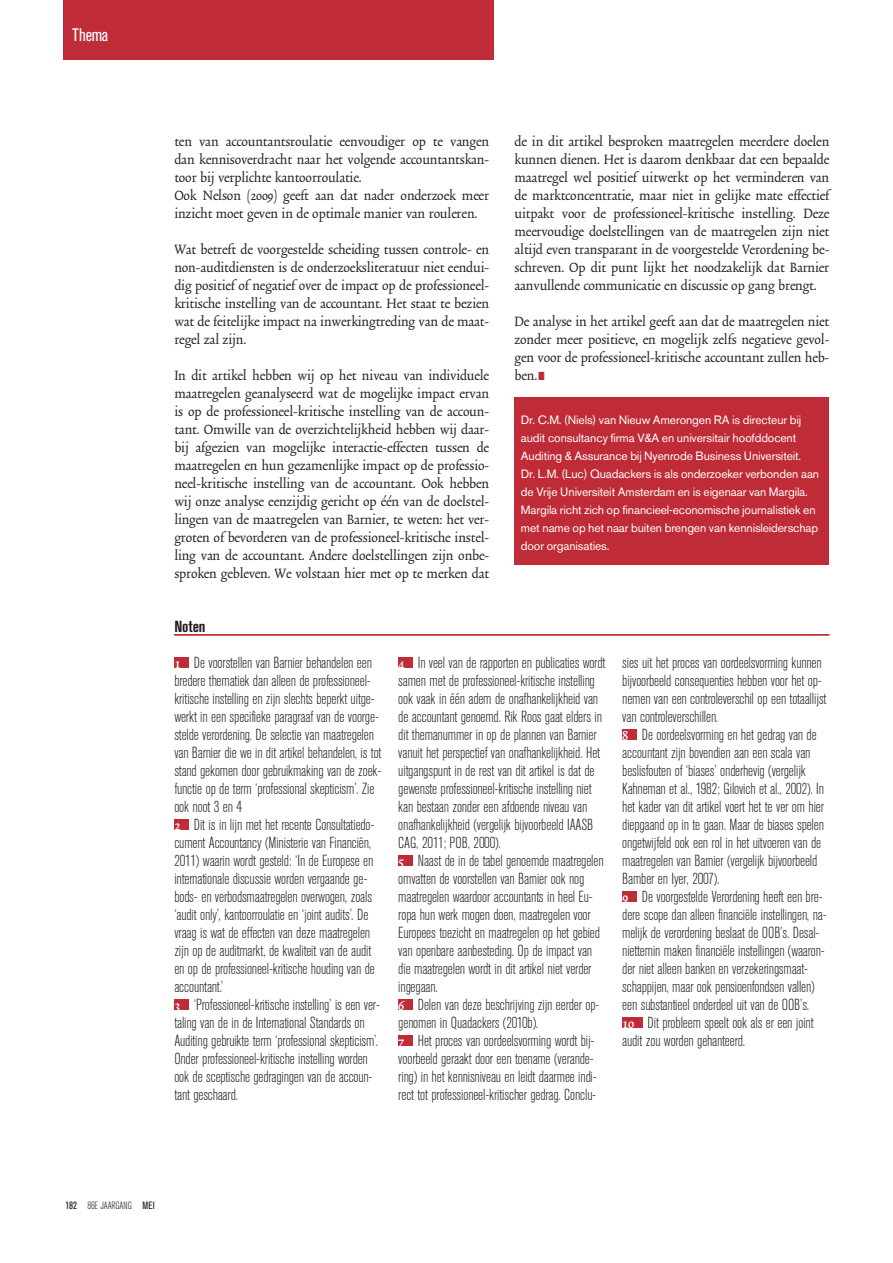
<style>
.page{position:relative;width:893px;height:1263px;background:#fff}
.page>*{position:absolute;margin:0;border:0;box-sizing:border-box;transform-origin:0 0}
.t1{font:18px "Adv O Tcada 0718";color:#fff}
.t2{font:15.9px/18px "Adv OT4 d 80 c 2 f 4";color:#231f20}
.t3{font:15.9px/18px "Adv OT3 d 2 bf 40 f";color:#231f20;text-align:justify}
.t4{font:15.9px "Adv OT7 e 58 ab 30.B";color:#231f20}
.t5{font:12px/18px "Adv OT333 dc 5 e 5";color:#fff}
.t6{font:10.5px "Adv OT4 d 80 c 2 f 4";color:#231f20}
.s1{font-family:"Adv TT2876772 e";color:#bf2b37}
.s2{font-family:"Adv O Tc 3 b 09442";font-size:16.5px;color:#fff}
.s3{font-style:inherit}
.s4{font-family:"Adv O Tcada 0718"}
</style>
<div class="page">
<div style="left:514px;top:398px;width:315px;height:167px;background:#bf2b37"></div>
<div style="left:174px;top:635px;width:655px;height:1px;border:1px solid #bf2b37"></div>
<div style="left:174px;top:657px;width:15px;height:11px;background:#bf2b37"></div>
<div style="left:174px;top:819px;width:15px;height:11px;background:#bf2b37"></div>
<div style="left:174px;top:999px;width:15px;height:11px;background:#bf2b37"></div>
<div style="left:398px;top:657px;width:14px;height:11px;background:#bf2b37"></div>
<div style="left:398px;top:855px;width:14px;height:11px;background:#bf2b37"></div>
<div style="left:398px;top:999px;width:14px;height:11px;background:#bf2b37"></div>
<div style="left:398px;top:1035px;width:14px;height:11px;background:#bf2b37"></div>
<div style="left:622px;top:729px;width:14px;height:11px;background:#bf2b37"></div>
<div style="left:622px;top:891px;width:14px;height:11px;background:#bf2b37"></div>
<div style="left:622px;top:1017px;width:20px;height:11px;background:#bf2b37"></div>
<div style="left:64px;top:0;width:430px;height:59px;background:#bf2b37"></div>
<p class="t1" style="left:72px;top:29px;width:37px">Thema</p>
<p class="t3" style="left:174px;top:133px;width:316px;text-align:left">ten van accountantsroulatie eenvoudiger op te vangen dan kennisoverdracht naar het volgende accountantskan&shy;toor bij verplichte kantoorroulatie.<br>Ook Nelson (2009) geeft aan dat nader onderzoek meer inzicht moet geven in de optimale manier van rouleren.</p>
<p class="t3" style="left:174px;top:241px;width:316px">Wat betreft de voorgestelde scheiding tussen controle- en non-auditdiensten is de onderzoeksliteratuur niet eendui&shy;dig positief of negatief over de impact op de professioneel&shy;kritische instelling van de accountant. Het staat te bezien wat de feitelijke impact na inwerkingtreding van de maat&shy;regel zal zijn.</p>
<p class="t3" style="left:174px;top:367px;width:316px">In dit artikel hebben wij op het niveau van individuele maatregelen geanalyseerd wat de mogelijke impact ervan is op de professioneel-kritische instelling van de accoun&shy;tant. Omwille van de overzichtelijkheid hebben wij daar&shy;bij afgezien van mogelijke interactie-effecten tussen de maatregelen en hun gezamenlijke impact op de professio&shy;neel-kritische instelling van de accountant. Ook hebben wij onze analyse eenzijdig gericht op één van de doelstel&shy;lingen van de maatregelen van Barnier, te weten: het ver&shy;groten of bevorderen van de professioneel-kritische instel&shy;ling van de accountant. Andere doelstellingen zijn onbe&shy;sproken gebleven. We volstaan hier met op te merken dat</p>
<p class="t3" style="left:514px;top:133px;width:316px">de in dit artikel besproken maatregelen meerdere doelen kunnen dienen. Het is daarom denkbaar dat een bepaalde maatregel wel positief uitwerkt op het verminderen van de marktconcentratie, maar niet in gelijke mate effectief uitpakt voor de professioneel-kritische instelling. Deze meervoudige doelstellingen van de maatregelen zijn niet altijd even transparant in de voorgestelde Verordening be&shy;schreven. Op dit punt lijkt het noodzakelijk dat Barnier aanvullende communicatie en discussie op gang brengt.</p>
<p class="t3" style="left:514px;top:313px;width:316px">De analyse in het artikel geeft aan dat de maatregelen niet zonder meer positieve, en mogelijk zelfs negatieve gevol&shy;gen voor de professioneel-kritische accountant zullen heb&shy;ben.<span class="s1">∎</span></p>
<p class="t5" style="left:521px;top:412px;width:300px">Dr. C.M. (Niels) van Nieuw Amerongen RA is directeur bij audit consultancy firma V&amp;A en universitair hoofddocent Auditing &amp; Assurance bij Nyenrode Business Universiteit.<br>Dr. L.M. (Luc) Quadackers is als onderzoeker verbonden aan de Vrije Universiteit Amsterdam en is eigenaar van Margila.<br>Margila richt zich op financieel-economische journalistiek en met name op het naar buiten brengen van kennisleiderschap door organisaties.</p>
<p class="t4" style="left:174px;top:620px;width:33px">Noten</p>
<p class="t2" style="left:174px;top:654px;width:208px"><span class="s2">1</span> De voorstellen van Barnier behandelen een bredere thematiek dan alleen de professioneel&shy;kritische instelling en zijn slechts beperkt uitge&shy;werkt in een specifieke paragraaf van de voorge&shy;stelde verordening. De selectie van maatregelen van Barnier die we in dit artikel behandelen, is tot stand gekomen door gebruikmaking van de zoek&shy;functie op de term <span class="s3">‘</span>professional skepticism<span class="s3">’</span>. Zie ook noot 3 en 4<br><span class="s2">2</span> Dit is in lijn met het recente Consultatiedo&shy;cument Accountancy (Ministerie van Financiën, 2011) waarin wordt gesteld: <span class="s3">‘</span>In de Europese en internationale discussie worden vergaande ge&shy;bods- en verbodsmaatregelen overwogen, zoals <span class="s3">‘</span>audit only<span class="s3">’</span>, kantoorroulatie en <span class="s3">‘</span>joint audits<span class="s3">’</span>. De vraag is wat de effecten van deze maatregelen zijn op de auditmarkt, de kwaliteit van de audit en op de professioneel-kritische houding van de accountant.<span class="s3">’<br></span><span class="s2">3</span> <span class="s3">‘</span>Professioneel-kritische instelling<span class="s3">’</span> is een ver&shy;taling van de in de International Standards on Auditing gebruikte term <span class="s3">‘</span>professional skepticism<span class="s3">’</span>.<br>Onder professioneel-kritische instelling worden ook de sceptische gedragingen van de accoun&shy;tant geschaard.</p>
<p class="t2" style="left:398px;top:654px;width:209px"><span class="s2">4</span> In veel van de rapporten en publicaties wordt samen met de professioneel-kritische instelling ook vaak in één adem de onafhankelijkheid van de accountant genoemd. Rik Roos gaat elders in dit themanummer in op de plannen van Barnier vanuit het perspectief van onafhankelijkheid. Het uitgangspunt in de rest van dit artikel is dat de gewenste professioneel-kritische instelling niet kan bestaan zonder een afdoende niveau van onafhankelijkheid (vergelijk bijvoorbeeld IAASB CAG, 2011; POB, 2000).<br><span class="s2">5</span> Naast de in de tabel genoemde maatregelen omvatten de voorstellen van Barnier ook nog maatregelen waardoor accountants in heel Eu&shy;ropa hun werk mogen doen, maatregelen voor Europees toezicht en maatregelen op het gebied van openbare aanbesteding. Op de impact van die maatregelen wordt in dit artikel niet verder ingegaan.<br><span class="s2">6</span> Delen van deze beschrijving zijn eerder op&shy;genomen in Quadackers (2010b).<br><span class="s2">7</span> Het proces van oordeelsvorming wordt bij&shy;voorbeeld geraakt door een toename (verande&shy;ring) in het kennisniveau en leidt daarmee indi&shy;rect tot professioneel-kritischer gedrag. Conclu-</p>
<p class="t2" style="left:622px;top:654px;width:206px">sies uit het proces van oordeelsvorming kunnen bijvoorbeeld consequenties hebben voor het op&shy;nemen van een controleverschil op een totaallijst van controleverschillen.<br><span class="s2">8</span> De oordeelsvorming en het gedrag van de accountant zijn bovendien aan een scala van beslisfouten of <span class="s3">‘</span>biases<span class="s3">’</span> onderhevig (vergelijk Kahneman et al., 1982; Gilovich et al., 2002). In het kader van dit artikel voert het te ver om hier diepgaand op in te gaan. Maar de biases spelen ongetwijfeld ook een rol in het uitvoeren van de maatregelen van Barnier (vergelijk bijvoorbeeld Bamber en Iyer, 2007).<br><span class="s2">9</span> De voorgestelde Verordening heeft een bre&shy;dere scope dan alleen financiële instellingen, na&shy;melijk de verordening beslaat de OOB<span class="s3">’</span>s. Desal&shy;niettemin maken financiële instellingen (waaron&shy;der niet alleen banken en verzekeringsmaat&shy;schappijen, maar ook pensioenfondsen vallen) een substantieel onderdeel uit van de OOB<span class="s3">’</span>s.<br><span class="s2">10</span> Dit probleem speelt ook als er een joint audit zou worden gehanteerd.</p>
<p class="t6" style="left:66px;top:1201px;width:91px"><span class="s4">182</span> 86E JAARGANG <span class="s4">MEI</span></p>
</div>
